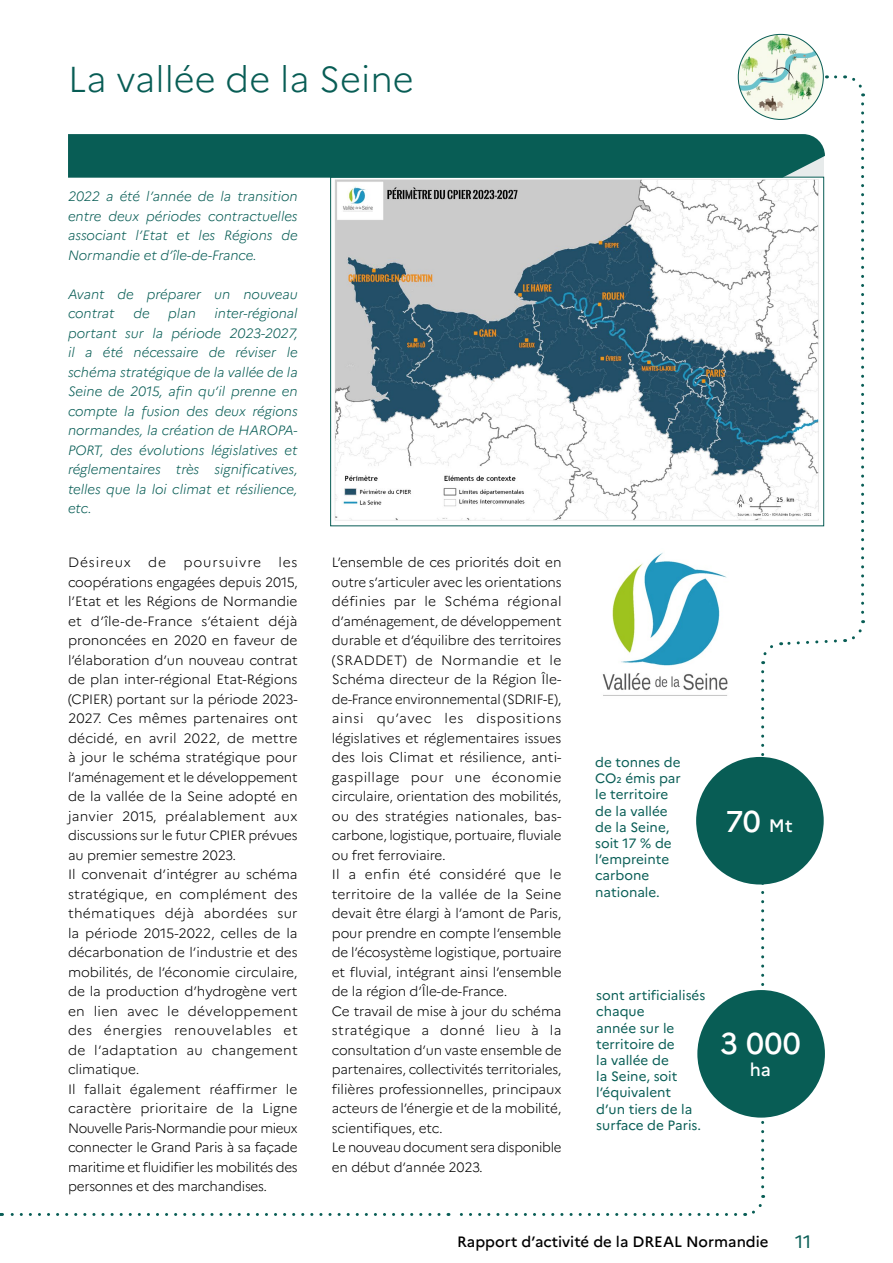
<style>
.page{position:relative;width:893px;height:1263px;background:#fff}
.page>*{position:absolute;margin:0;border:0;box-sizing:border-box;transform-origin:0 0}
.t1{font:300 36px "Marianne";color:#085d55}
.t2{font:500 30px "Marianne";color:#fff}
.t3{font:18px "Marianne";color:#085d55}
.t4{font:500 18px "Marianne";color:#fff}
.t5{font:500 15px "Marianne";color:#000}
.t6{font:300 13.5px/19.5px "Marianne";letter-spacing:-.01em;color:#000}
.t7{font:italic 300 13.5px/19.5px "Marianne";color:#085d55;text-align:justify}
.t8{font:13.5px/16.2px "Marianne";color:#085d55}
.t9{font:300 13.5px "Marianne";letter-spacing:.065em;color:#000}
.t10{font:300 13.5px "Marianne";letter-spacing:.06em;color:#000}
.s1{font-size:18px}
</style>
<div class="page">
<img style="left:334px;top:179px;width:486px;height:342px">
<svg style="left:835px;top:75px;width:30px;height:21px"></svg>
<svg style="left:845px;top:104px;width:19px;height:539px"></svg>
<svg style="left:761px;top:639px;width:76px;height:25px"></svg>
<svg style="left:745px;top:672px;width:19px;height:544px"></svg>
<svg style="left:448px;top:1213px;width:288px;height:3px"></svg>
<svg style="left:0;top:1213px;width:439px;height:3px"></svg>
<img style="left:738px;top:34px;width:85px;height:85px;border-radius:43px">
<div style="left:68px;top:134px;width:757px;height:44px;background:#085d55"></div>
<div style="left:696px;top:757px;width:128px;height:127px;background:#085d55;border-radius:50%"></div>
<div style="left:697px;top:990px;width:128px;height:127px;background:#085d55;border-radius:50%"></div>
<img style="left:602px;top:552px;width:126px;height:144px">
<h1 class="t1" style="left:68px;top:51px;width:347px">La vallée de la Seine</h1>
<p class="t7" style="left:68px;top:186px;width:231px">2022 a été l’année de la transition entre deux périodes contractuelles associant l’Etat et les Régions de Normandie et d’île-de-France.</p>
<p class="t7" style="left:68px;top:283px;width:231px">Avant de préparer un nouveau contrat</p>
<p class="t7" style="left:68px;top:303px;width:231px;text-indent:146px">inter-régional portant sur la période 2023-2027, il a été nécessaire de réviser le schéma stratégique de la vallée de la Seine de 2015, afin qu’il prenne en compte la fusion des deux régions normandes, la création de HAROPA-PORT, des évolutions législatives et réglementaires très significatives, telles que la loi climat et résilience, etc.</p>
<p class="t7" style="left:133px;top:303px;width:18px">de</p>
<p class="t7" style="left:168px;top:303px;width:29px">plan</p>
<p class="t6" style="left:68px;top:552px;width:231px;text-indent:210px">les coopérations engagées depuis 2015, l’Etat et les Régions de Normandie et d’île-de-France s’étaient déjà prononcées en 2020 en faveur de l’élaboration d’un nouveau contrat de plan inter-régional Etat-Régions (CPIER) portant sur la période 2023-<br>2027. Ces mêmes partenaires ont décidé, en avril 2022, de mettre à jour le schéma stratégique pour l’aménagement et le développement de la vallée de la Seine adopté en janvier 2015, préalablement aux discussions sur le futur CPIER prévues au premier semestre 2023.<br>Il convenait d’intégrer au schéma stratégique, en complément des thématiques déjà abordées sur la période 2015-2022, celles de la décarbonation de l’industrie et des mobilités, de l’économie circulaire, de la production d’hydrogène vert en lien avec le développement des énergies renouvelables et de l’adaptation au changement climatique.<br>Il fallait également réaffirmer le caractère prioritaire de la Ligne<br>Nouvelle Paris-Normandie pour mieux connecter le Grand Paris à sa façade maritime et fluidifier les mobilités des personnes et des marchandises.</p>
<p class="t6" style="left:332px;top:552px;width:231px">L’ensemble de ces priorités doit en outre s’articuler avec les orientations définies par le Schéma régional d’aménagement, de développement durable et d’équilibre des territoires (SRADDET) de Normandie et le Schéma directeur de la Région Île&shy;de-France environnemental (SDRIF-E), ainsi qu’avec les dispositions législatives et réglementaires issues des lois Climat et résilience, anti&shy;gaspillage pour une économie circulaire, orientation des mobilités, ou des stratégies nationales, bas&shy;carbone, logistique, portuaire, fluviale ou fret ferroviaire.<br>Il a enfin été considéré que le territoire de la vallée de la Seine devait être élargi à l’amont de Paris, pour prendre en compte l’ensemble de l’écosystème logistique, portuaire et fluvial, intégrant ainsi l’ensemble de la région d’Île-de-France.<br>Ce travail de mise à jour du schéma stratégique a donné lieu à la consultation d’un vaste ensemble de partenaires, collectivités territoriales, filières professionnelles, principaux acteurs de l’énergie et de la mobilité, scientifiques, etc.<br>Le nouveau document sera disponible en début d’année 2023.</p>
<p class="t10" style="left:68px;top:552px;width:64px">Désireux</p>
<p class="t6" style="left:148px;top:552px;width:19px">de</p>
<p class="t9" style="left:183px;top:552px;width:79px">poursuivre</p>
<p class="t8" style="left:595px;top:753px;width:87px">de tonnes de<br>CO2 émis par le territoire de la vallée de la Seine, soit 17 % de l’empreinte carbone nationale.</p>
<h2 class="t2" style="left:726px;top:798px;width:69px">70 <span class="s1">Mt</span></h2>
<p class="t8" style="left:596px;top:986px;width:111px">sont artificialisés chaque<br>année sur le territoire de<br>la vallée de<br>la Seine, soit l’équivalent<br>d’un tiers de la surface de Paris.</p>
<h2 class="t2" style="left:720px;top:1020px;width:82px">3 000</h2>
<h3 class="t4" style="left:750px;top:1055px;width:23px">ha</h3>
<p class="t5" style="left:457px;top:1230px;width:313px">Rapport d’activité de la DREAL Normandie</p>
<h3 class="t3" style="left:795px;top:1228px;width:18px">11</h3>
</div>
